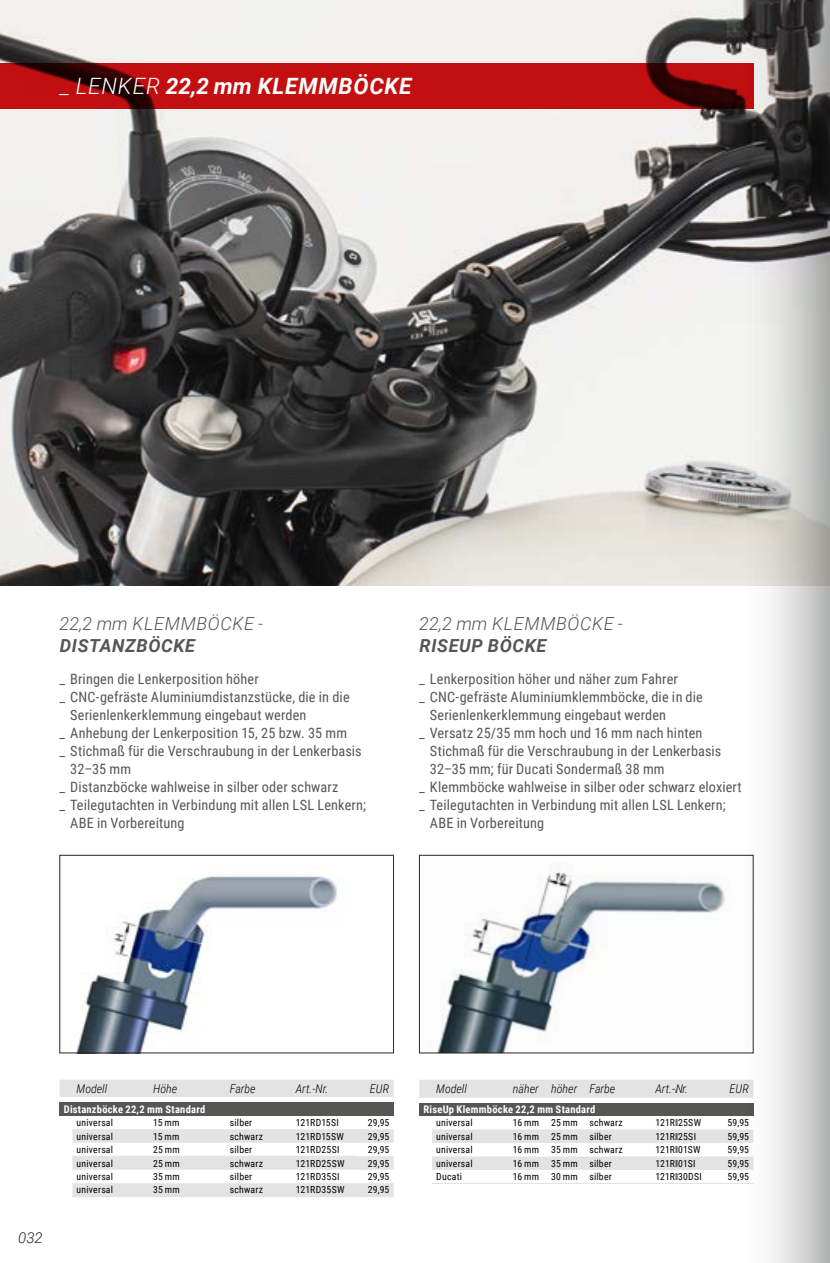
<style>
.page{position:relative;width:830px;height:1263px;background:#fff}
.page>*{position:absolute;margin:0;border:0;box-sizing:border-box;transform-origin:0 0}
.t1{font:italic 700 22.5px "Roboto";letter-spacing:.035em;color:#fff}
.t2{font:italic 300 18px "Roboto";letter-spacing:.035em;color:#565655}
.t3{font:italic 700 18px "Roboto";letter-spacing:.035em;color:#565655}
.t4{font:italic 300 15px "Roboto";color:#272726}
.t5{font:14.25px "Roboto Condensed";letter-spacing:.01em;color:#565655}
.t6{font:italic 300 12px "Roboto Condensed";color:#000}
.t7{font:700 10.5px "Roboto Condensed";letter-spacing:.025em;color:#fff}
.t8{font:9.75px "Roboto Condensed";letter-spacing:.02em;color:#000}
.s1{font-weight:300}
</style>
<div class="page">
<img style="left:0;top:0;width:676px;height:585px">
<img style="left:437px;top:867px;width:239px;height:184px">
<div style="left:419px;top:855px;width:334px;height:198px;border:1px solid #272726"></div>
<img style="left:76px;top:876px;width:261px;height:175px">
<div style="left:60px;top:855px;width:333px;height:198px;border:1px solid #272726"></div>
<div style="left:60px;top:1102px;width:333px;height:14px;background:#565655"></div>
<svg style="left:72px;top:1129px;width:321px;height:67px"></svg>
<hr style="left:149px;top:1156px;width:76px;height:1px;background:#e3e3e3">
<hr style="left:225px;top:1156px;width:66px;height:1px;background:#e3e3e3">
<hr style="left:72px;top:1156px;width:77px;height:1px;background:#e3e3e3">
<hr style="left:291px;top:1156px;width:64px;height:1px;background:#e3e3e3">
<hr style="left:72px;top:1196px;width:77px;height:1px;background:#e3e3e3">
<hr style="left:149px;top:1196px;width:76px;height:1px;background:#e3e3e3">
<hr style="left:225px;top:1196px;width:66px;height:1px;background:#e3e3e3">
<hr style="left:291px;top:1196px;width:64px;height:1px;background:#e3e3e3">
<hr style="left:355px;top:1196px;width:38px;height:1px;background:#e3e3e3">
<div style="left:60px;top:1080px;width:333px;height:17px;background:#e3e3e3"></div>
<div style="left:419px;top:1102px;width:334px;height:14px;background:#565655"></div>
<svg style="left:432px;top:1129px;width:244px;height:41px"></svg>
<hr style="left:432px;top:1183px;width:76px;height:1px;background:#e3e3e3">
<hr style="left:508px;top:1183px;width:38px;height:1px;background:#e3e3e3">
<hr style="left:546px;top:1183px;width:39px;height:1px;background:#e3e3e3">
<hr style="left:585px;top:1183px;width:66px;height:1px;background:#e3e3e3">
<hr style="left:651px;top:1183px;width:63px;height:1px;background:#e3e3e3">
<div style="left:419px;top:1080px;width:257px;height:18px;background:#e3e3e3"></div>
<svg style="left:0;top:63px;width:676px;height:45px;fill:#c40f11"></svg>
<svg style="left:676px;top:0;width:153px;height:1263px"></svg>
<h1 class="t1" style="left:60px;top:70px;width:257px"><span class="s1">_ LENKER</span> 22,2 MM KL EMMB</h1>
<h1 class="t1" style="left:353px;top:70px;width:60px">ÖCKE</h1>
<p class="t2" style="left:60px;top:611px;width:205px">22,2 MM KLEMMBÖCKE -</p>
<p class="t3" style="left:60px;top:633px;width:137px">DISTANZBÖCKE</p>
<p class="t5" style="left:60px;top:669px;width:201px">_ Bringen die Lenkerposition höher</p>
<p class="t5" style="left:60px;top:687px;width:291px">_ CNC-gefräste Aluminiumdistanzstücke, die in die</p>
<p class="t5" style="left:70px;top:705px;width:238px">Serienlenkerklemmung eingebaut werden</p>
<p class="t5" style="left:60px;top:723px;width:289px">_ Anhebung der Lenkerposition 15, 25 bzw. 35 mm</p>
<p class="t5" style="left:60px;top:741px;width:303px">_ Stichmaß für die Verschraubung in der Lenkerbasis</p>
<p class="t5" style="left:70px;top:759px;width:62px">32–35 mm</p>
<p class="t5" style="left:60px;top:777px;width:280px">_ Distanzböcke wahlweise in silber oder schwarz</p>
<p class="t5" style="left:60px;top:795px;width:308px">_ Teilegutachten in Verbindung mit allen LSL Lenkern;</p>
<p class="t5" style="left:70px;top:813px;width:116px">ABE in Vorbereitung</p>
<p class="t2" style="left:419px;top:611px;width:205px">22,2 MM KLEMMBÖCKE -</p>
<p class="t3" style="left:419px;top:633px;width:128px">RISEUP BÖCKE</p>
<p class="t5" style="left:419px;top:669px;width:260px">_ Lenkerposition höher und näher zum Fahrer</p>
<p class="t5" style="left:419px;top:687px;width:285px">_ CNC-gefräste Aluminiumklemmböcke, die in die</p>
<p class="t5" style="left:429px;top:705px;width:238px">Serienlenkerklemmung eingebaut werden</p>
<p class="t5" style="left:419px;top:723px;width:284px">_ Versatz 25/35 mm hoch und 16 mm nach hinten</p>
<p class="t5" style="left:429px;top:741px;width:293px">Stichmaß für die Verschraubung in der Lenkerbasis</p>
<p class="t5" style="left:429px;top:759px;width:236px">32–35 mm; für Ducati Sondermaß 38 mm</p>
<p class="t5" style="left:419px;top:777px;width:324px">_ Klemmböcke wahlweise in silber oder schwarz eloxiert</p>
<p class="t5" style="left:419px;top:795px;width:308px">_ Teilegutachten in Verbindung mit allen LSL Lenkern;</p>
<p class="t5" style="left:429px;top:813px;width:116px">ABE in Vorbereitung</p>
<p class="t4" style="left:18px;top:1227px;width:26px">032</p>
<p class="t6" style="left:77px;top:1080px;width:32px">Modell</p>
<p class="t6" style="left:153px;top:1080px;width:26px">Höhe</p>
<p class="t6" style="left:230px;top:1080px;width:27px">Farbe</p>
<p class="t6" style="left:296px;top:1080px;width:34px">Art.-Nr.</p>
<p class="t6" style="left:370px;top:1080px;width:21px">EU R</p>
<p class="t7" style="left:64px;top:1101px;width:143px">Distanzböcke 22,2 mm Standard</p>
<p class="t8" style="left:77px;top:1116px;width:38px">universal</p>
<p class="t8" style="left:153px;top:1116px;width:28px">15 mm</p>
<p class="t8" style="left:230px;top:1116px;width:24px">silber</p>
<p class="t8" style="left:296px;top:1116px;width:45px">121RD15SI</p>
<p class="t8" style="left:367px;top:1116px;width:23px">29,95</p>
<p class="t8" style="left:77px;top:1129px;width:38px">universal</p>
<p class="t8" style="left:153px;top:1129px;width:28px">15 mm</p>
<p class="t8" style="left:230px;top:1129px;width:35px">schwarz</p>
<p class="t8" style="left:296px;top:1129px;width:50px">121RD15SW</p>
<p class="t8" style="left:367px;top:1129px;width:23px">29,95</p>
<p class="t8" style="left:77px;top:1142px;width:38px">universal</p>
<p class="t8" style="left:153px;top:1142px;width:28px">25 mm</p>
<p class="t8" style="left:230px;top:1142px;width:24px">silber</p>
<p class="t8" style="left:296px;top:1142px;width:45px">121RD25SI</p>
<p class="t8" style="left:367px;top:1143px;width:23px">29,95</p>
<p class="t8" style="left:77px;top:1156px;width:38px">universal</p>
<p class="t8" style="left:153px;top:1156px;width:28px">25 mm</p>
<p class="t8" style="left:230px;top:1156px;width:35px">schwarz</p>
<p class="t8" style="left:296px;top:1156px;width:50px">121RD25SW</p>
<p class="t8" style="left:367px;top:1156px;width:23px">29,95</p>
<p class="t8" style="left:77px;top:1170px;width:38px">universal</p>
<p class="t8" style="left:153px;top:1170px;width:28px">35 mm</p>
<p class="t8" style="left:230px;top:1170px;width:24px">silber</p>
<p class="t8" style="left:296px;top:1170px;width:45px">121RD35SI</p>
<p class="t8" style="left:367px;top:1170px;width:23px">29,95</p>
<p class="t8" style="left:77px;top:1183px;width:38px">universal</p>
<p class="t8" style="left:153px;top:1183px;width:28px">35 mm</p>
<p class="t8" style="left:230px;top:1183px;width:35px">schwarz</p>
<p class="t8" style="left:296px;top:1183px;width:50px">121RD35SW</p>
<p class="t8" style="left:367px;top:1183px;width:23px">29,95</p>
<p class="t6" style="left:436px;top:1080px;width:32px">Modell</p>
<p class="t6" style="left:512px;top:1080px;width:104px">näher höher Farbe</p>
<p class="t6" style="left:655px;top:1080px;width:34px">Art.-Nr.</p>
<p class="t6" style="left:729px;top:1080px;width:21px">EU R</p>
<p class="t7" style="left:423px;top:1102px;width:173px">RiseUp Klemmböcke 22,2 mm Standard</p>
<p class="t8" style="left:436px;top:1116px;width:38px">universal</p>
<p class="t8" style="left:512px;top:1116px;width:111px">16 mm 25 mm schwarz</p>
<p class="t8" style="left:655px;top:1116px;width:47px">121RI25SW</p>
<p class="t8" style="left:727px;top:1116px;width:23px">59,95</p>
<p class="t8" style="left:436px;top:1130px;width:38px">universal</p>
<p class="t8" style="left:512px;top:1130px;width:100px">16 mm 25 mm silber</p>
<p class="t8" style="left:655px;top:1130px;width:42px">121RI25SI</p>
<p class="t8" style="left:727px;top:1130px;width:23px">59,95</p>
<p class="t8" style="left:436px;top:1143px;width:38px">universal</p>
<p class="t8" style="left:512px;top:1143px;width:111px">16 mm 35 mm schwarz</p>
<p class="t8" style="left:655px;top:1143px;width:47px">121RI01SW</p>
<p class="t8" style="left:727px;top:1143px;width:23px">59,95</p>
<p class="t8" style="left:436px;top:1157px;width:38px">universal</p>
<p class="t8" style="left:512px;top:1157px;width:100px">16 mm 35 mm silber</p>
<p class="t8" style="left:655px;top:1157px;width:42px">121RI01SI</p>
<p class="t8" style="left:727px;top:1157px;width:23px">59,95</p>
<p class="t8" style="left:436px;top:1170px;width:27px">Ducati</p>
<p class="t8" style="left:512px;top:1170px;width:100px">16 mm 30 mm silber</p>
<p class="t8" style="left:655px;top:1170px;width:48px">121RI30DSI</p>
<p class="t8" style="left:727px;top:1170px;width:23px">59,95</p>
</div>
